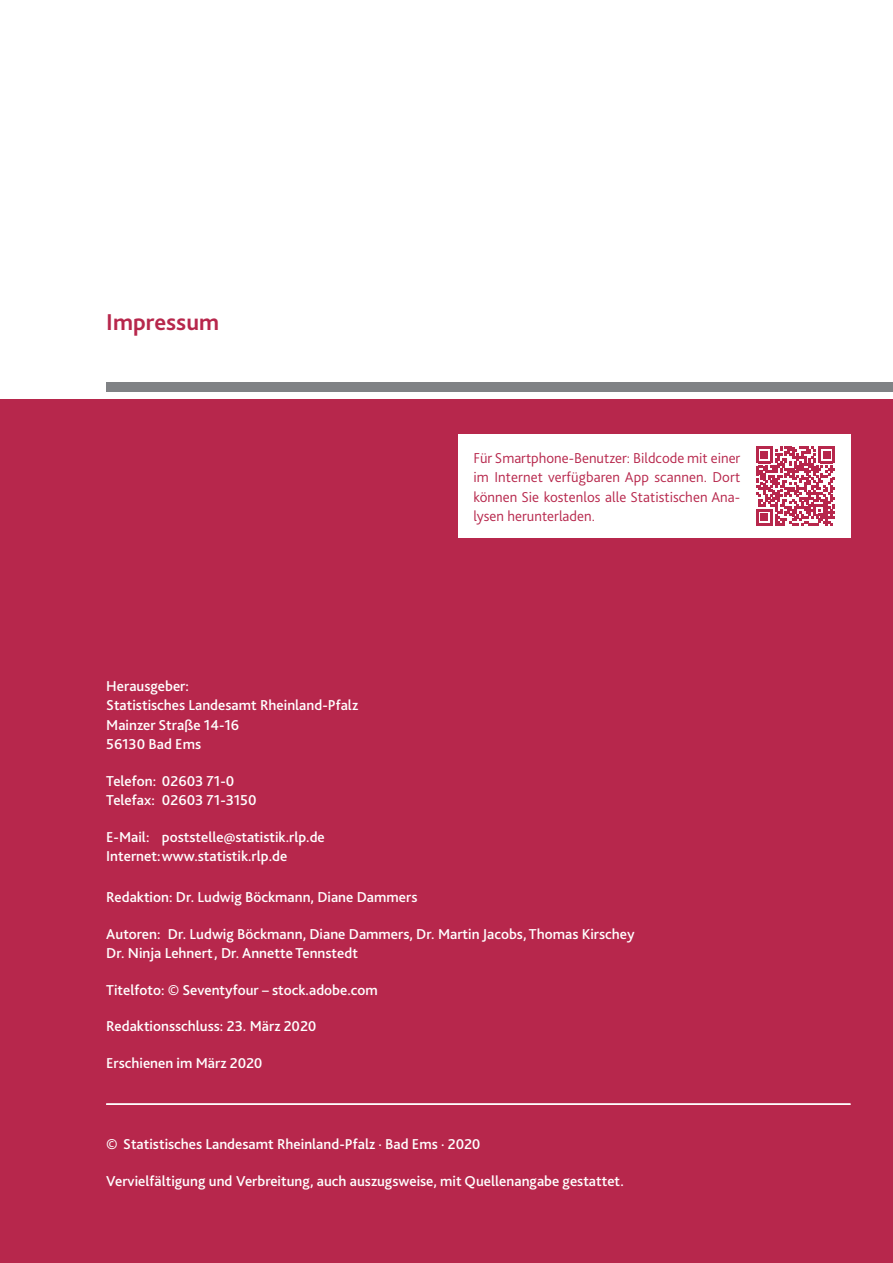
<style>
.page{position:relative;width:893px;height:1263px;background:#fff}
.page>*{position:absolute;margin:0;border:0;box-sizing:border-box;transform-origin:0 0}
.t1{font:700 24px "Bliss 2";color:#b7274c}
.t2{font:500 15px/19.5px "Bliss 2";color:#fff}
.t3{font:300 15px/19.5px "Bliss 2";letter-spacing:.005em;color:#b7274c;text-align:justify}
</style>
<div class="page">
<div style="left:106px;top:383px;width:787px;height:9px;background:#808285"></div>
<div style="left:0;top:400px;width:893px;height:863px;background:#b7274c"></div>
<hr style="left:106px;top:1103px;width:744px;height:2px;background:#fff">
<div style="left:458px;top:434px;width:393px;height:104px;background:#fff"></div>
<svg style="left:756px;top:447px;width:79px;height:79px"></svg>
<h1 class="t1" style="left:106px;top:308px;width:114px">Impressum</h1>
<p class="t3" style="left:473px;top:450px;width:269px">Für Smartphone-Benutzer: Bildcode mit einer im Internet verfügbaren App scannen. Dort können Sie kostenlos alle Statistischen Ana&shy;lysen herunterladen.</p>
<p class="t2" style="left:106px;top:677px;width:253px">Herausgeber:<br>Statistisches Landesamt Rheinland-Pfalz<br>Mainzer Straße 14-16<br>56130 Bad Ems</p>
<p class="t2" style="left:106px;top:772px;width:152px">Telefon: 02603 71-0<br>Telefax: 02603 71-3150</p>
<p class="t2" style="left:106px;top:828px;width:220px">E-Mail: poststelle@statistik.rlp.de<br>Internet: www.statistik.rlp.de</p>
<p class="t2" style="left:106px;top:889px;width:313px">Redaktion: Dr. Ludwig Böckmann, Diane Dammers</p>
<p class="t2" style="left:106px;top:925px;width:530px">Autoren: Dr. Ludwig Böckmann, Diane Dammers, Dr. Martin Jacobs, Thomas Kirschey<br>Dr. Ninja Lehnert , Dr. Annette Tennstedt</p>
<p class="t2" style="left:106px;top:981px;width:273px">Titelfoto: © Seventyfour – stock.adobe.com</p>
<p class="t2" style="left:106px;top:1018px;width:211px">Redaktionsschluss: 23. März 2020</p>
<p class="t2" style="left:106px;top:1054px;width:158px">Erschienen im März 2020</p>
<p class="t2" style="left:106px;top:1136px;width:376px">© Statistisches Landesamt Rheinland-Pfalz . Bad Ems . 2020</p>
<p class="t2" style="left:106px;top:1172px;width:519px">Vervielfältigung und Verbreitung, auch auszugsweise, mit Quellenangabe gestattet.</p>
</div>
